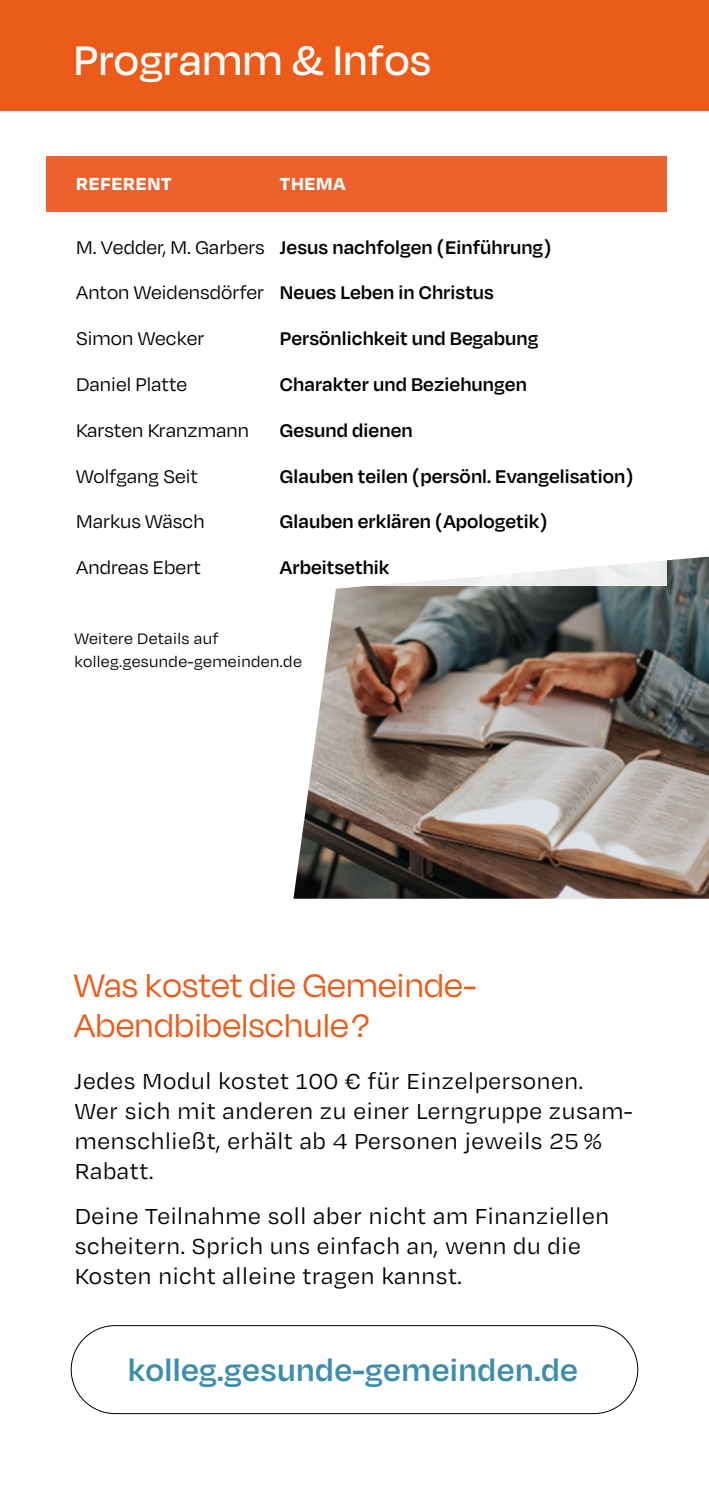
<style>
.page{position:relative;width:709px;height:1489px;background:#fff}
.page>*{position:absolute;margin:0;border:0;box-sizing:border-box;transform-origin:0 0}
.t1{font:500 47.5px "Degular Display";letter-spacing:.035em;color:#fff}
.t2{font:37.5px/40px "Degular Display";letter-spacing:.025em;color:#eb5c1b}
.t3{font:600 35px "Degular";letter-spacing:.015em;color:#3c8dae}
.t4{font:25px/30px "Degular Text";color:#000}
.t5{font:21.25px/45.8px "Degular";letter-spacing:.005em;color:#000}
.t6{font:600 21.25px "Degular";letter-spacing:.005em;color:#000}
.t7{font:700 20px "Degular";letter-spacing:.035em;color:#fff}
.t8{font:17.5px/23px "Degular";letter-spacing:.02em;color:#000}
.s1{font-weight:600}
</style>
<div class="page">
<img style="left:293px;top:556px;width:416px;height:342px">
<div style="left:0;top:0;width:709px;height:111px;background:#eb5c1b"></div>
<div style="left:71px;top:1325px;width:567px;height:88px;border:1px solid #000;border-radius:44px"></div>
<div style="left:46px;top:156px;width:620px;height:55px;background:#ec612d"></div>
<svg style="left:293px;top:556px;width:373px;height:30px"></svg>
<h1 class="t1" style="left:74px;top:33px;width:357px">Programm &amp; Infos</h1>
<p class="t7" style="left:76px;top:171px;width:97px">REFERENT</p>
<p class="t7" style="left:280px;top:171px;width:67px">THEMA</p>
<p class="t5" style="left:76px;top:223px;width:477px">M. Vedder, M. Garbers <span class="s1">Jesus nachfolgen (Einführung)<br></span>Anton Weidensdörfer <span class="s1">Neues Leben in Christus<br></span>Simon Wecker</p>
<p class="t6" style="left:280px;top:325px;width:260px">Persönlichkeit und Begabung</p>
<p class="t5" style="left:76px;top:360px;width:112px">Daniel Platte</p>
<p class="t6" style="left:280px;top:371px;width:248px">Charakter und Beziehungen</p>
<p class="t5" style="left:76px;top:406px;width:174px">Karsten Kranzmann</p>
<p class="t6" style="left:280px;top:417px;width:134px">Gesund dienen</p>
<p class="t5" style="left:76px;top:452px;width:123px">Wolfgang Seit</p>
<p class="t6" style="left:280px;top:463px;width:355px">Glauben teilen (persönl. Evangelisation)</p>
<p class="t5" style="left:76px;top:498px;width:130px">Markus Wäsch</p>
<p class="t6" style="left:280px;top:508px;width:269px">Glauben erklären (Apologetik)</p>
<p class="t5" style="left:76px;top:544px;width:126px">Andreas Ebert</p>
<p class="t6" style="left:280px;top:554px;width:111px">Arbeitsethik</p>
<p class="t8" style="left:74px;top:626px;width:229px">Weitere Details auf kolleg.gesunde-gemeinden.de</p>
<h2 class="t2" style="left:74px;top:964px;width:403px">Was kostet die Gemeinde-<br>Abendbibelschule?</h2>
<p class="t4" style="left:74px;top:1065px;width:560px">Jedes Modul kostet 100 € für Einzelpersonen.<br>Wer sich mit anderen zu einer Lerngruppe zusam&shy;menschließt, erhält ab 4 Personen jeweils 25 % Rabatt.</p>
<p class="t4" style="left:74px;top:1200px;width:536px">Deine Teilnahme soll aber nicht am Finanziellen scheitern. Sprich uns einfach an, wenn du die<br>Kosten nicht alleine tragen kannst.</p>
<h3 class="t3" style="left:128px;top:1348px;width:452px">kolleg.gesunde-gemeinden.de</h3>
</div>
